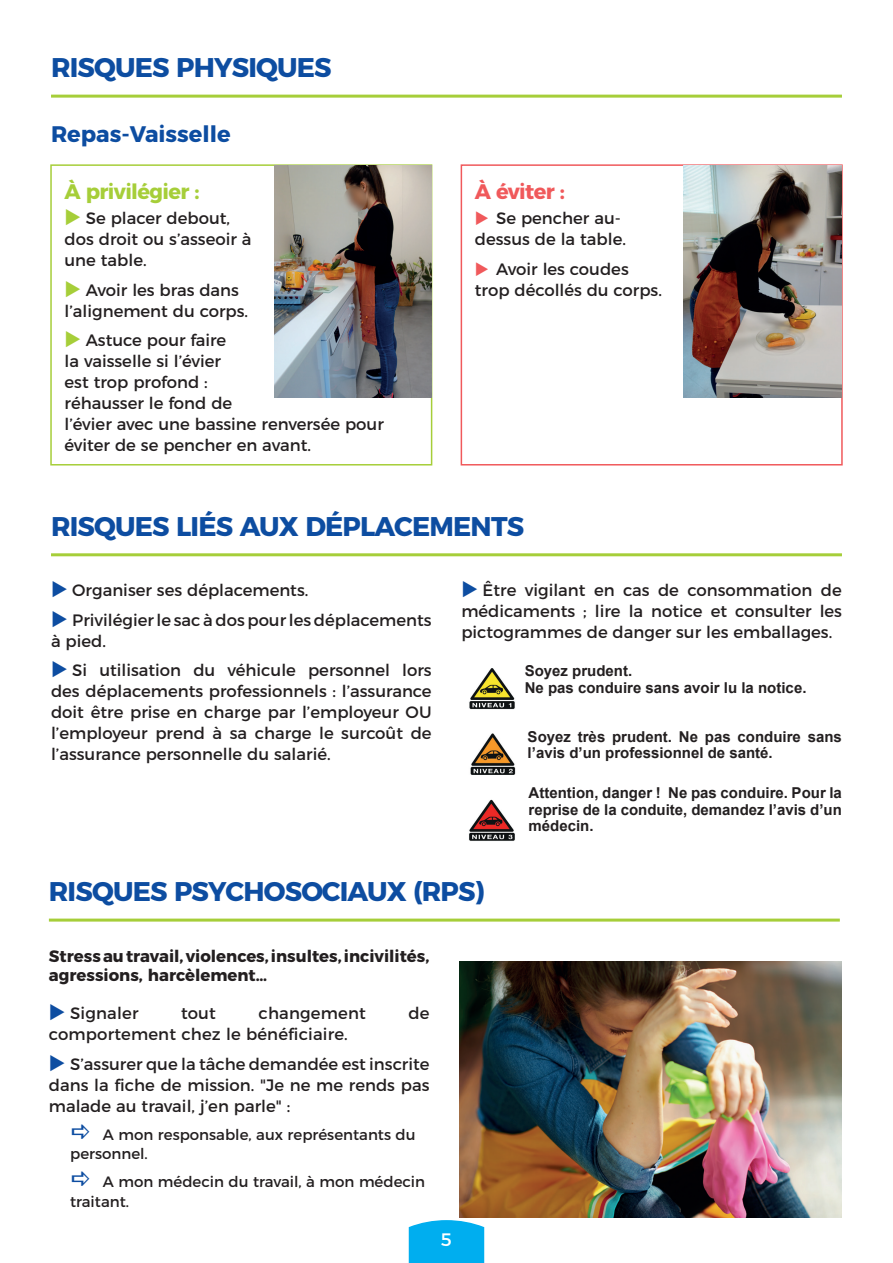
<style>
.page{position:relative;width:893px;height:1263px;background:#fff}
.page>*{position:absolute;margin:0;border:0;box-sizing:border-box;transform-origin:0 0}
.t1{font:700 27px "Montserrat";letter-spacing:-.03em;color:#0d4da1}
.t2{font:700 22.5px "Montserrat";color:#0d4da1}
.t3{font:700 21px "Montserrat";letter-spacing:-.03em;color:#a6ce39}
.t4{font:700 21px "Montserrat";letter-spacing:-.03em;color:#f0595b}
.t5{font:18px "Montserrat";color:#fff}
.t6{font:16.5px/21px "Montserrat";color:#231f20}
.t7{font:700 16.5px/19.5px "Montserrat";color:#231f20}
.t8{font:700 15px/16.5px "Arial";color:#231f20}
.t9{font:15px/19.5px "Montserrat";color:#231f20}
</style>
<div class="page">
<svg style="left:408px;top:1220px;width:77px;height:43px;background:#13b4f0"></svg>
<hr style="left:51px;top:95px;width:791px;height:3px;background:#a6ce39">
<div style="left:461px;top:164px;width:382px;height:301px;border:2px solid #f0595b"></div>
<div style="left:50px;top:164px;width:382px;height:301px;border:2px solid #a6ce39"></div>
<img style="left:683px;top:165px;width:159px;height:232px">
<img style="left:275px;top:165px;width:157px;height:232px">
<hr style="left:51px;top:553px;width:791px;height:3px;background:#a6ce39">
<img style="left:469px;top:668px;width:46px;height:41px">
<img style="left:470px;top:733px;width:46px;height:42px">
<img style="left:469px;top:799px;width:46px;height:42px">
<hr style="left:49px;top:918px;width:791px;height:3px;background:#a6ce39">
<img style="left:459px;top:962px;width:383px;height:255px">
<h1 class="t1" style="left:51px;top:45px;width:282px">RISQUES PHYSIQUES</h1>
<h2 class="t2" style="left:51px;top:116px;width:181px">Repas-Vaisselle</h2>
<p class="t3" style="left:65px;top:174px;width:137px">À privilégier :</p>
<p class="t6" style="left:65px;top:206px;width:189px;text-indent:21px">Se placer debout, dos droit ou s’asseoir à une table.</p>
<p class="t6" style="left:65px;top:278px;width:185px;text-indent:21px">Avoir les bras dans l’alignement du corps.</p>
<p class="t6" style="left:65px;top:329px;width:321px;text-indent:21px">Astuce pour faire<br>la vaisselle si l’évier<br>est trop profond :<br>réhausser le fond de<br>l’évier avec une bassine renversée pour éviter de se pencher en avant.</p>
<p class="t4" style="left:475px;top:174px;width:92px">À éviter :</p>
<p class="t6" style="left:475px;top:206px;width:153px;text-indent:21px">Se pencher au&shy;dessus de la table.</p>
<p class="t6" style="left:475px;top:257px;width:189px;text-indent:21px">Avoir les coudes trop décollés du corps.</p>
<h1 class="t1" style="left:51px;top:504px;width:475px">RISQUES LIÉS AUX DÉPLACEMENTS</h1>
<p class="t6" style="left:72px;top:574px;width:361px;line-height:29.5px">Organiser ses déplacements.<br>Privilégier le sac à dos pour les déplacements</p>
<p class="t6" style="left:72px;top:625px;width:361px;line-height:29.5px;text-indent:-21px">à pied.<br>Si utilisation du véhicule personnel lors</p>
<p class="t6" style="left:51px;top:680px;width:382px;text-align:justify">des déplacements professionnels : l’assurance doit être prise en charge par l’employeur OU l’employeur prend à sa charge le surcoût de l’assurance personnelle du salarié.</p>
<p class="t6" style="left:461px;top:579px;width:382px;text-align:justify;text-indent:21px">Être vigilant en cas de consommation de médicaments ; lire la notice et consulter les pictogrammes de danger sur les emballages.</p>
<p class="t8" style="left:525px;top:663px;width:283px">Soyez prudent.<br>Ne pas conduire sans avoir lu la notice.</p>
<p class="t8" style="left:528px;top:728px;width:316px">Soyez très prudent. Ne pas conduire sans l’avis d’un professionnel de santé.</p>
<p class="t8" style="left:529px;top:785px;width:315px;text-align:justify">Attention, danger ! Ne pas conduire. Pour la reprise de la conduite, demandez l’avis d’un médecin.</p>
<h1 class="t1" style="left:49px;top:869px;width:437px">RISQUES PSYCHOSOCIAUX (RPS)</h1>
<p class="t7" style="left:49px;top:945px;width:382px">Stress au travail, violences, insultes, incivilités, agressions, harcèlement…</p>
<p class="t6" style="left:70px;top:1001px;width:70px">Signaler</p>
<p class="t6" style="left:181px;top:1001px;width:36px">tout</p>
<p class="t6" style="left:259px;top:1001px;width:109px">changement</p>
<p class="t6" style="left:408px;top:1001px;width:23px">de</p>
<p class="t6" style="left:70px;top:1018px;width:361px;line-height:29.5px;text-indent:-21px">comportement chez le bénéficiaire.<br>S’assurer que la tâche demandée est inscrite</p>
<p class="t6" style="left:49px;top:1073px;width:382px">dans la fiche de mission. "Je ne me rends pas malade au travail, j’en parle" :</p>
<p class="t9" style="left:70px;top:1123px;width:347px;text-indent:33px">A mon responsable, aux représentants du personnel.</p>
<p class="t9" style="left:70px;top:1171px;width:357px;text-indent:33px">A mon médecin du travail, à mon médecin traitant.</p>
<p class="t5" style="left:441px;top:1225px;width:13px">5</p>
</div>
